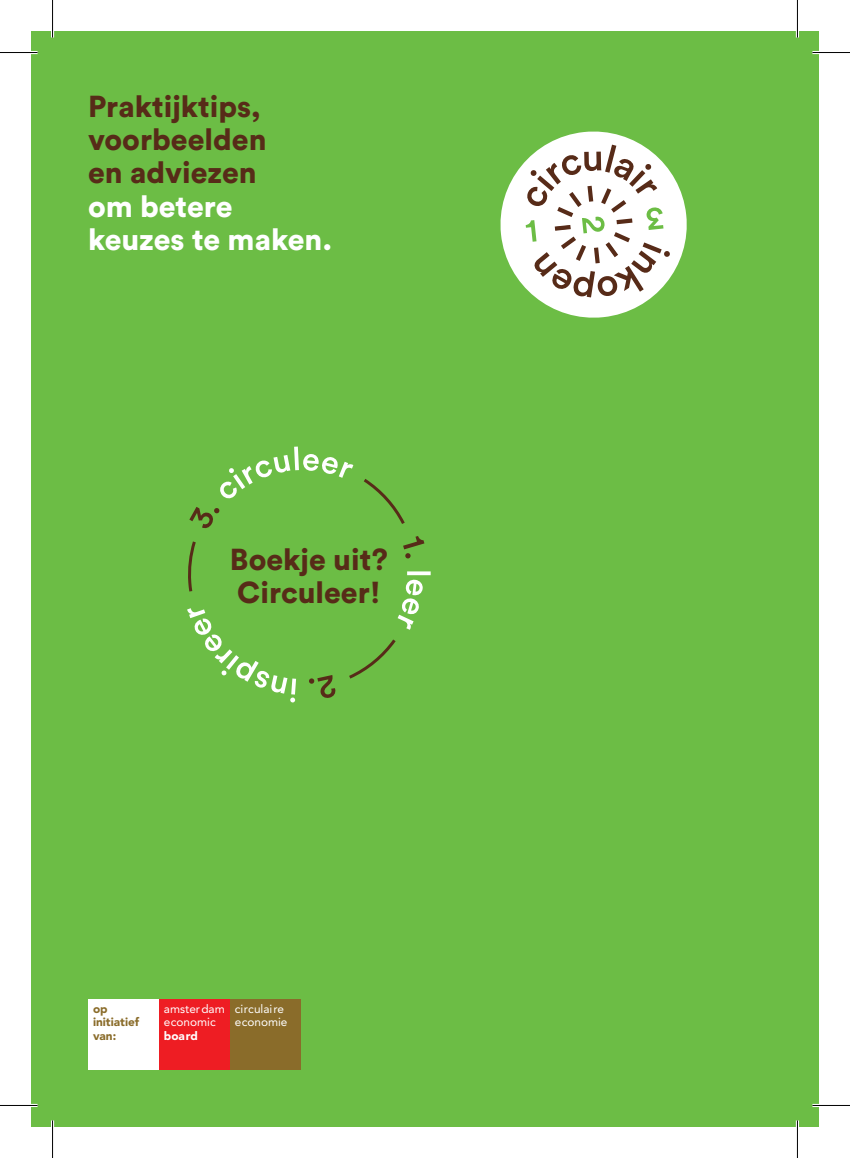
<style>
.page{position:relative;width:850px;height:1158px;background:#fff}
.page>*{position:absolute;margin:0;border:0;box-sizing:border-box;transform-origin:0 0}
.t1{font:900 30px/33.2px "Circular Std";color:#572b18}
.t2{font:900 30px/33.2px "Circular Std";color:#fff}
.t3{font:11.75px/13.5px "Avenir";color:#fff}
.t4{font:900 11.75px/13.5px "Avenir";color:#8a6c2a}
.t5{font:900 11.75px "Avenir";color:#fff}
</style>
<div class="page">
<div style="left:31px;top:31px;width:787px;height:1095px;background:#6cbd45"></div>
<div style="left:159px;top:999px;width:71px;height:70px;background:#ee1d23"></div>
<div style="left:88px;top:999px;width:71px;height:70px;background:#fff"></div>
<div style="left:230px;top:999px;width:71px;height:70px;background:#8a6c2a"></div>
<svg style="left:500px;top:131px;width:187px;height:187px"></svg>
<svg style="left:407px;top:571px;width:23px;height:4px"></svg>
<svg style="left:397px;top:579px;width:26px;height:50px"></svg>
<svg style="left:187px;top:608px;width:109px;height:94px"></svg>
<svg style="left:220px;top:446px;width:133px;height:53px"></svg>
<svg style="left:403px;top:536px;width:21px;height:22px"></svg>
<svg style="left:364px;top:479px;width:40px;height:45px"></svg>
<svg style="left:309px;top:675px;width:27px;height:23px"></svg>
<svg style="left:349px;top:639px;width:46px;height:39px"></svg>
<svg style="left:189px;top:507px;width:31px;height:22px"></svg>
<svg style="left:188px;top:541px;width:8px;height:50px"></svg>
<hr style="left:0;top:51px;width:38px;height:3px;background:#fff">
<hr style="left:812px;top:51px;width:37px;height:3px;background:#fff">
<hr style="left:0;top:1103px;width:38px;height:3px;background:#fff">
<hr style="left:812px;top:1103px;width:37px;height:3px;background:#fff">
<hr style="left:51px;top:0;width:3px;height:38px;background:#fff">
<hr style="left:51px;top:1120px;width:3px;height:37px;background:#fff">
<hr style="left:795px;top:0;width:3px;height:38px;background:#fff">
<hr style="left:795px;top:1120px;width:3px;height:37px;background:#fff">
<hr style="left:0;top:52px;width:38px;height:1px;background:#000">
<hr style="left:812px;top:52px;width:37px;height:1px;background:#000">
<hr style="left:0;top:1104px;width:38px;height:1px;background:#000">
<hr style="left:812px;top:1104px;width:37px;height:1px;background:#000">
<hr style="left:52px;top:0;width:1px;height:38px;background:#000">
<hr style="left:52px;top:1120px;width:1px;height:37px;background:#000">
<hr style="left:796px;top:0;width:1px;height:38px;background:#000">
<hr style="left:796px;top:1120px;width:1px;height:37px;background:#000">
<p class="t1" style="left:88px;top:89px;width:180px">Praktijktips, voorbeelden en adviezen</p>
<p class="t2" style="left:88px;top:189px;width:245px">om betere keuzes te maken.</p>
<p class="t1" style="left:230px;top:542px;width:159px">Boekje uit?<br>Circuleer!</p>
<p class="t4" style="left:93px;top:1001px;width:48px">op initiatief van:</p>
<p class="t3" style="left:235px;top:1001px;width:54px">circulaire economie</p>
<p class="t3" style="left:164px;top:1001px;width:62px">amsterdam economic</p>
<p class="t5" style="left:164px;top:1028px;width:35px">board</p>
</div>
